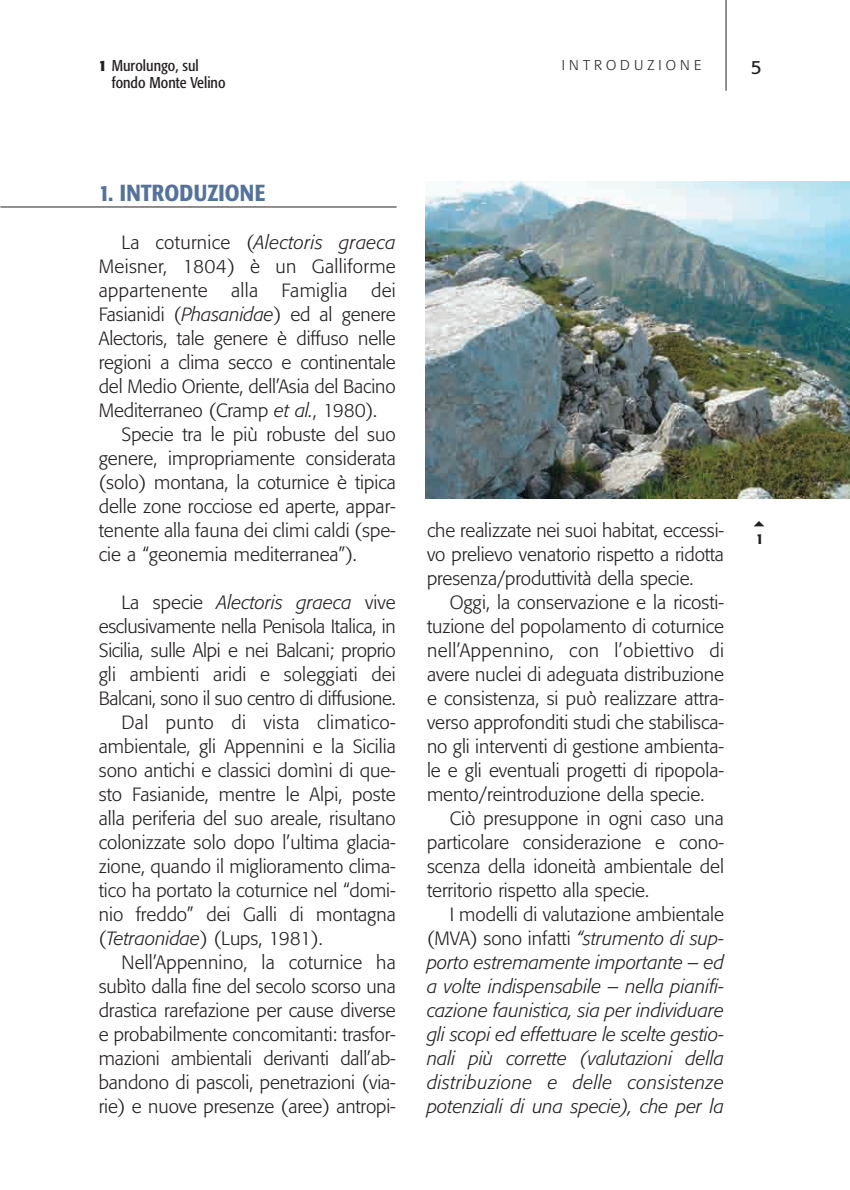
<style>
.page{position:relative;width:850px;height:1190px;background:#fff}
.page>*{position:absolute;margin:0;border:0;box-sizing:border-box;transform-origin:0 0}
.t1{font:500 condensed 23px "Formata";letter-spacing:.01em;color:#53729e}
.t2{font:300 19px/24px "Formata";color:#231f20;text-align:justify}
.t3{font:italic 300 19px/24px "Formata";color:#231f20;text-align:justify}
.t4{font:300 19px "Formata";letter-spacing:-.02em;color:#231f20}
.t5{font:300 19px "Formata";letter-spacing:.025em;color:#231f20}
.t6{font:19px "Formata";color:#231f20}
.t7{font:condensed 15.6px "Formata";color:#231f20}
.t8{font:500 condensed 15px "Formata";color:#231f20}
.t9{font:300 14px "Formata";letter-spacing:.29em;color:#231f20}
.s1{font-weight:700}
.s2{font-style:normal}
.s3{font-style:italic}
</style>
<div class="page">
<hr style="left:726px;top:0;width:1px;height:91px;background:#231f20">
<img style="left:426px;top:181px;width:424px;height:318px">
<hr style="left:0;top:207px;width:397px;height:1px;background:#231f20">
<p class="t7" style="left:99px;top:59px;width:102px"><span class="s1">1</span> Murolungo, sul</p>
<p class="t9" style="left:562px;top:59px;width:141px">INTRODUZIONE</p>
<p class="t6" style="left:751px;top:59px;width:13px">5</p>
<p class="t7" style="left:112px;top:76px;width:115px">fondo Monte Velino</p>
<p class="t1" style="left:99px;top:184px;width:168px">1. INTRODUZIONE</p>
<p class="t3" style="left:121px;top:232px;width:276px"><span class="s2">La coturnice (</span>Alectoris graeca</p>
<p class="t2" style="left:99px;top:256px;width:299px">Meisner, 1804) è un Galliforme</p>
<p class="t2" style="left:99px;top:280px;width:299px">appartenente alla Famiglia dei</p>
<p class="t2" style="left:99px;top:304px;width:299px">Fasianidi (<span class="s3">Phasanidae</span>) ed al genere</p>
<p class="t2" style="left:99px;top:328px;width:298px">Alectoris, tale genere è diffuso nelle</p>
<p class="t2" style="left:99px;top:352px;width:298px">regioni a clima secco e continentale</p>
<p class="t2" style="left:99px;top:376px;width:299px">del Medio Oriente, dell’Asia del Bacino</p>
<p class="t2" style="left:99px;top:400px;width:280px">Mediterraneo (Cramp <span class="s3">et al.</span>, 1980).</p>
<p class="t2" style="left:121px;top:424px;width:276px">Specie tra le più robuste del suo</p>
<p class="t2" style="left:99px;top:448px;width:299px">genere, impropriamente considerata</p>
<p class="t2" style="left:99px;top:472px;width:299px">(solo) montana, la coturnice è tipica</p>
<p class="t2" style="left:99px;top:496px;width:299px">delle zone rocciose ed aperte, appar-</p>
<p class="t2" style="left:99px;top:520px;width:299px">tenente alla fauna dei climi caldi (spe-</p>
<p class="t2" style="left:99px;top:544px;width:260px">cie a “geonemia mediterranea”).</p>
<p class="t3" style="left:121px;top:592px;width:276px"><span class="s2">La specie</span> Alectoris graeca <span class="s2">vive</span></p>
<p class="t4" style="left:99px;top:618px;width:299px">esclusivamente nella Penisola Italica, in</p>
<p class="t4" style="left:99px;top:642px;width:299px">Sicilia, sulle Alpi e nei Balcani; proprio</p>
<p class="t2" style="left:99px;top:664px;width:299px">gli ambienti aridi e soleggiati dei</p>
<p class="t4" style="left:99px;top:690px;width:299px">Balcani, sono il suo centro di diffusione.</p>
<p class="t5" style="left:121px;top:714px;width:276px">Dal punto di vista climatico-</p>
<p class="t2" style="left:99px;top:736px;width:299px">ambientale, gli Appennini e la Sicilia</p>
<p class="t2" style="left:99px;top:760px;width:299px">sono antichi e classici domìni di que-</p>
<p class="t2" style="left:99px;top:784px;width:299px">sto Fasianide, mentre le Alpi, poste</p>
<p class="t2" style="left:99px;top:808px;width:299px">alla periferia del suo areale, risultano</p>
<p class="t2" style="left:99px;top:832px;width:299px">colonizzate solo dopo l’ultima glacia-</p>
<p class="t2" style="left:99px;top:856px;width:299px">zione, quando il miglioramento clima-</p>
<p class="t2" style="left:99px;top:880px;width:299px">tico ha portato la coturnice nel “domi-</p>
<p class="t2" style="left:99px;top:904px;width:299px">nio freddo” dei Galli di montagna</p>
<p class="t2" style="left:99px;top:928px;width:226px">(<span class="s3">Tetraonidae</span>) (Lups, 1981).</p>
<p class="t2" style="left:121px;top:952px;width:276px">Nell’Appennino, la coturnice ha</p>
<p class="t2" style="left:99px;top:976px;width:299px">subìto dalla fine del secolo scorso una</p>
<p class="t2" style="left:99px;top:1000px;width:299px">drastica rarefazione per cause diverse</p>
<p class="t2" style="left:99px;top:1024px;width:299px">e probabilmente concomitanti: trasfor-</p>
<p class="t2" style="left:99px;top:1048px;width:299px">mazioni ambientali derivanti dall’ab-</p>
<p class="t2" style="left:99px;top:1072px;width:299px">bandono di pascoli, penetrazioni (via-</p>
<p class="t2" style="left:99px;top:1096px;width:299px">rie) e nuove presenze (aree) antropi-</p>
<p class="t2" style="left:427px;top:520px;width:299px">che realizzate nei suoi habitat, eccessi&shy;vo prelievo venatorio rispetto a ridotta presenza/produttività della specie.</p>
<p class="t2" style="left:427px;top:592px;width:299px;text-indent:23px">Oggi, la conservazione e la ricosti&shy;tuzione del popolamento di coturnice nell’Appennino, con l’obiettivo di avere nuclei di adeguata distribuzione e consistenza, si può realizzare attra&shy;verso approfonditi studi che stabilisca&shy;no gli interventi di gestione ambienta&shy;le e gli eventuali progetti di ripopola&shy;mento/reintroduzione della specie.</p>
<p class="t2" style="left:427px;top:808px;width:299px;text-indent:23px">Ciò presuppone in ogni caso una particolare considerazione e cono&shy;scenza della idoneità ambientale del territorio rispetto alla specie.</p>
<p class="t3" style="left:427px;top:904px;width:299px;text-indent:23px"><span class="s2">I modelli di valutazione ambientale (MVA) sono infatti</span> “strumento di sup&shy;porto estremamente importante – ed a volte indispensabile – nella pianifi&shy;cazione faunistica, sia per individuare gli scopi ed effettuare le scelte gestio&shy;nali più corrette (valutazioni della distribuzione e delle consistenze potenziali di una specie), che per la</p>
<p class="t8" style="left:756px;top:532px;width:9px">1</p>
</div>
